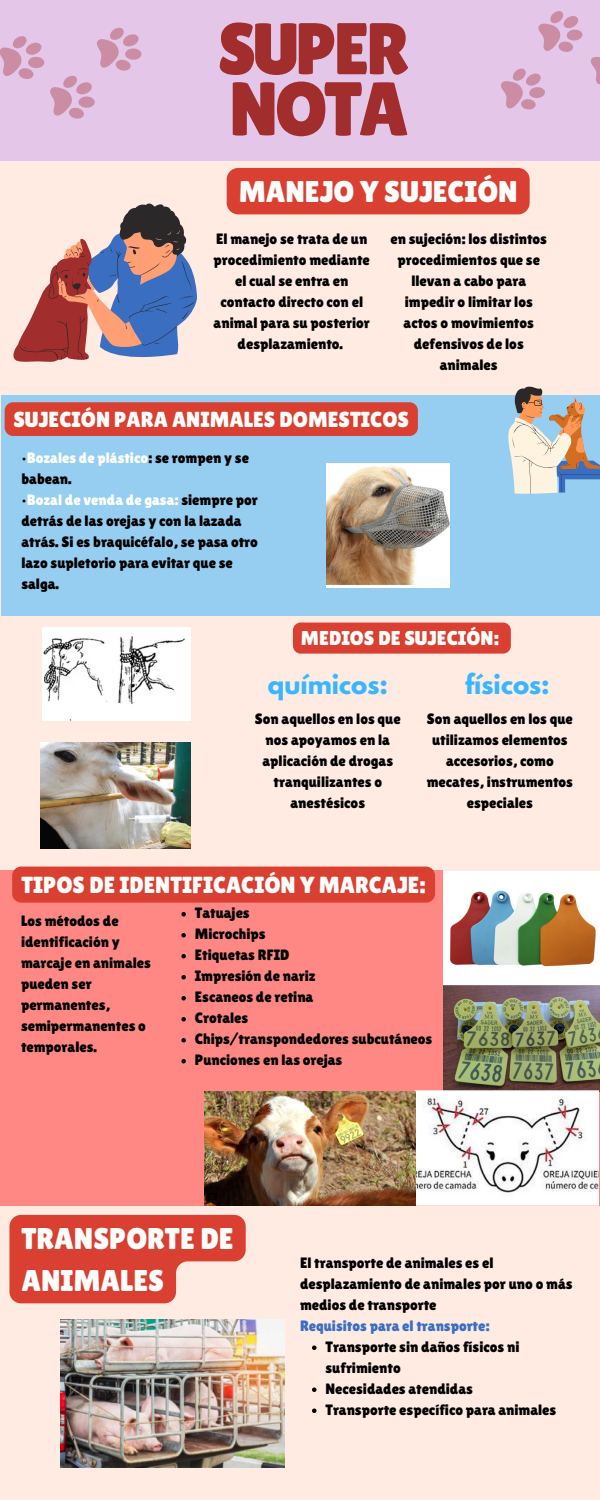
<style>
.page{position:relative;width:600px;height:1500px;background:#ffebe2}
.page>*{position:absolute;margin:0;border:0;box-sizing:border-box;transform-origin:0 0}
.t1{font:76.1px "Lilita One";color:#a12d2d}
.t2{font:73px "Lilita One";letter-spacing:-.045em;color:#a12d2d}
.t3{font:30px/42px "Lilita One";color:#fdfefc}
.t4{font:700 24.5px "League Spartan";color:#38b6ff}
.t5{font:23.3px "Lilita One";color:#fdfefc}
.t6{font:21.8px "Lilita One";color:#fdfefc}
.t7{font:20px "Lilita One";color:#fdfefc}
.t8{font:15px/21px "Lilita One";color:#000}
.t9{font:15px "Lilita One";color:#396ec1}
.s1{color:#fff}
</style>
<div class="page">
<div style="left:1px;top:395px;width:599px;height:221px;background:#95cef1"></div>
<div style="left:0;top:0;width:600px;height:161px;background:#e3c6e8"></div>
<div style="left:0;top:871px;width:600px;height:335px;background:#ff8884"></div>
<svg style="left:13px;top:203px;width:184px;height:159px"></svg>
<svg style="left:508px;top:386px;width:92px;height:108px"></svg>
<svg style="left:0;top:27px;width:142px;height:92px"></svg>
<svg style="left:501px;top:11px;width:99px;height:99px"></svg>
<img style="left:444px;top:871px;width:156px;height:115px">
<img style="left:444px;top:986px;width:156px;height:105px">
<img style="left:205px;top:1091px;width:394px;height:115px">
<img style="left:43px;top:627px;width:148px;height:94px">
<img style="left:41px;top:743px;width:150px;height:106px">
<img style="left:326px;top:464px;width:124px;height:123px">
<img style="left:60px;top:1320px;width:224px;height:148px">
<div style="left:12px;top:867px;width:423px;height:36px;background:#d94032;border-radius:9px"></div>
<div style="left:227px;top:168px;width:303px;height:46px;background:#d94032;border-radius:12px"></div>
<div style="left:5px;top:402px;width:413px;height:34px;background:#d94032;border-radius:8px"></div>
<div style="left:293px;top:623px;width:218px;height:31px;background:#d94032;border-radius:8px"></div>
<svg style="left:9px;top:1215px;width:237px;height:88px;background:#de594c"></svg>
<svg style="left:181px;top:912px;width:5px;height:5px"></svg>
<svg style="left:181px;top:933px;width:5px;height:5px"></svg>
<svg style="left:181px;top:954px;width:5px;height:5px"></svg>
<svg style="left:181px;top:975px;width:5px;height:5px"></svg>
<svg style="left:181px;top:996px;width:5px;height:5px"></svg>
<svg style="left:181px;top:1017px;width:5px;height:5px"></svg>
<svg style="left:181px;top:1038px;width:5px;height:5px"></svg>
<svg style="left:181px;top:1059px;width:5px;height:5px"></svg>
<svg style="left:312px;top:1346px;width:4px;height:4px"></svg>
<svg style="left:312px;top:1388px;width:4px;height:4px"></svg>
<svg style="left:312px;top:1408px;width:4px;height:5px"></svg>
<h2 class="t2" style="left:218px;top:7px;width:193px">SUPER</h2>
<h1 class="t1" style="left:229px;top:65px;width:181px">NOTA</h1>
<h3 class="t3" style="left:239px;top:170px;width:280px">MANEJO Y SUJECIÓN</h3>
<p class="t8" style="left:214px;top:228px;width:158px;text-align:center">El manejo se trata de un procedimiento mediante el cual se entra en contacto directo con el animal para su posterior desplazamiento.</p>
<p class="t8" style="left:391px;top:228px;width:158px;text-align:center">en sujeción: los distintos procedimientos que se llevan a cabo para impedir o limitar los actos o movimientos defensivos de los animales</p>
<h3 class="t6" style="left:13px;top:407px;width:397px">SUJECIÓN PARA ANIMALES DOMESTICOS</h3>
<p class="t8" style="left:21px;top:447px;width:229px">•<span class="s1">Bozales de plástico</span>: se rompen y se babean.</p>
<p class="t8" style="left:21px;top:489px;width:238px">•<span class="s1">Bozal de venda de gasa:</span> siempre por detrás de las orejas y con la lazada atrás. Si es braquicéfalo, se pasa otro lazo supletorio para evitar que se salga.</p>
<h3 class="t7" style="left:301px;top:627px;width:200px">MEDIOS DE SUJECIÓN:</h3>
<h3 class="t4" style="left:268px;top:672px;width:122px">químicos:</h3>
<h3 class="t4" style="left:465px;top:672px;width:86px">físicos:</h3>
<p class="t8" style="left:427px;top:708px;width:148px;text-align:center">Son aquellos en los que utilizamos elementos accesorios, como mecates, instrumentos especiales</p>
<p class="t8" style="left:255px;top:708px;width:147px;text-align:center">Son aquellos en los que nos apoyamos en la aplicación de drogas tranquilizantes o anestésicos</p>
<h3 class="t5" style="left:21px;top:871px;width:406px">TIPOS DE IDENTIFICACIÓN Y MARCAJE:</h3>
<p class="t8" style="left:21px;top:910px;width:131px">Los métodos de identificación y marcaje en animales pueden ser permanentes, semipermanentes o temporales.</p>
<p class="t8" style="left:195px;top:902px;width:239px">Tatuajes<br>Microchips<br>Etiquetas RFID<br>Impresión de nariz<br>Escaneos de retina<br>Crotales<br>Chips/transpondedores subcutáneos<br>Punciones en las orejas</p>
<h3 class="t3" style="left:21px;top:1217px;width:214px">TRANSPORTE DE<br>ANIMALES</h3>
<p class="t8" style="left:300px;top:1252px;width:274px">El transporte de animales es el desplazamiento de animales por uno o más medios de transporte</p>
<p class="t9" style="left:300px;top:1317px;width:191px">Requisitos para el transporte:</p>
<p class="t8" style="left:326px;top:1336px;width:232px">Transporte sin daños físicos ni sufrimiento<br>Necesidades atendidas<br>Transporte específico para animales</p>
</div>
